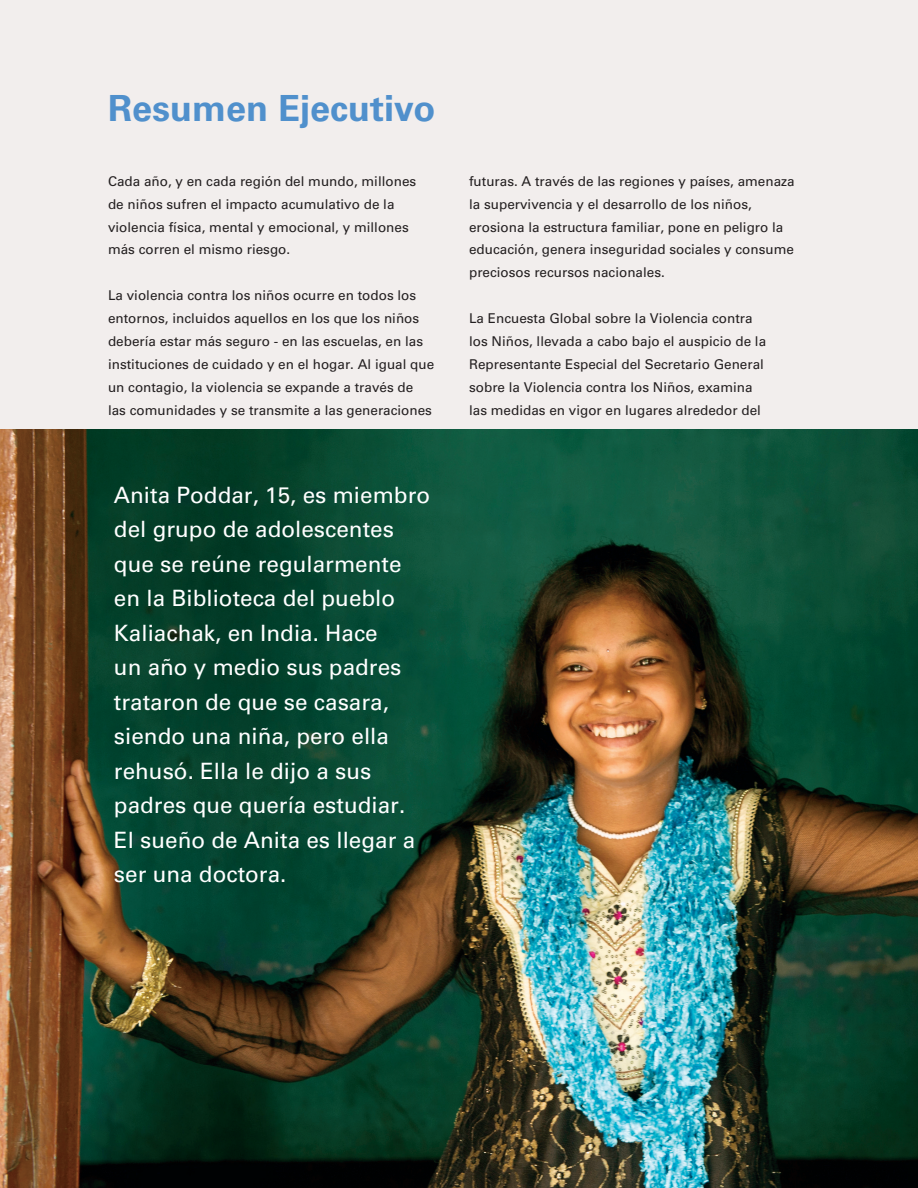
<style>
.page{position:relative;width:918px;height:1188px;background:#fff}
.page>*{position:absolute;margin:0;border:0;box-sizing:border-box;transform-origin:0 0}
.t1{font:700 36px "Univers LT Std";color:#5090cc}
.t2{font:22.5px/34.5px "Univers";color:#fff}
.t3{font:13.5px/22.8px "Univers";color:#231f20}
</style>
<div class="page">
<div style="left:0;top:0;width:918px;height:1063px;background:#f2eeed"></div>
<img style="left:0;top:430px;width:918px;height:758px">
<h1 class="t1" style="left:108px;top:87px;width:329px">Resumen Ejecutivo</h1>
<p class="t3" style="left:108px;top:170px;width:310px">Cada año, y en cada región del mundo, millones de niños sufren el impacto acumulativo de la violencia física, mental y emocional, y millones más corren el mismo riesgo.</p>
<p class="t3" style="left:108px;top:284px;width:328px">La violencia contra los niños ocurre en todos los entornos, incluidos aquellos en los que los niños debería estar más seguro - en las escuelas, en las instituciones de cuidado y en el hogar. Al igual que un contagio, la violencia se expande a través de las comunidades y se transmite a las generaciones</p>
<p class="t2" style="left:114px;top:478px;width:318px">Anita Poddar, 15, es miembro del grupo de adolescentes que se reúne regularmente en la Biblioteca del pueblo<br>Kaliachak, en India. Hace<br>un año y medio sus padres trataron de que se casara, siendo una niña, pero ella rehusó. Ella le dijo a sus padres que quería estudiar.<br>El sueño de Anita es llegar a ser una doctora.</p>
<p class="t3" style="left:469px;top:170px;width:327px">futuras. A través de las regiones y países, amenaza la supervivencia y el desarrollo de los niños, erosiona la estructura familiar, pone en peligro la educación, genera inseguridad sociales y consume preciosos recursos nacionales.</p>
<p class="t3" style="left:469px;top:307px;width:299px">La Encuesta Global sobre la Violencia contra los Niños, llevada a cabo bajo el auspicio de la Representante Especial del Secretario General sobre la Violencia contra los Niños, examina las medidas en vigor en lugares alrededor del</p>
</div>
